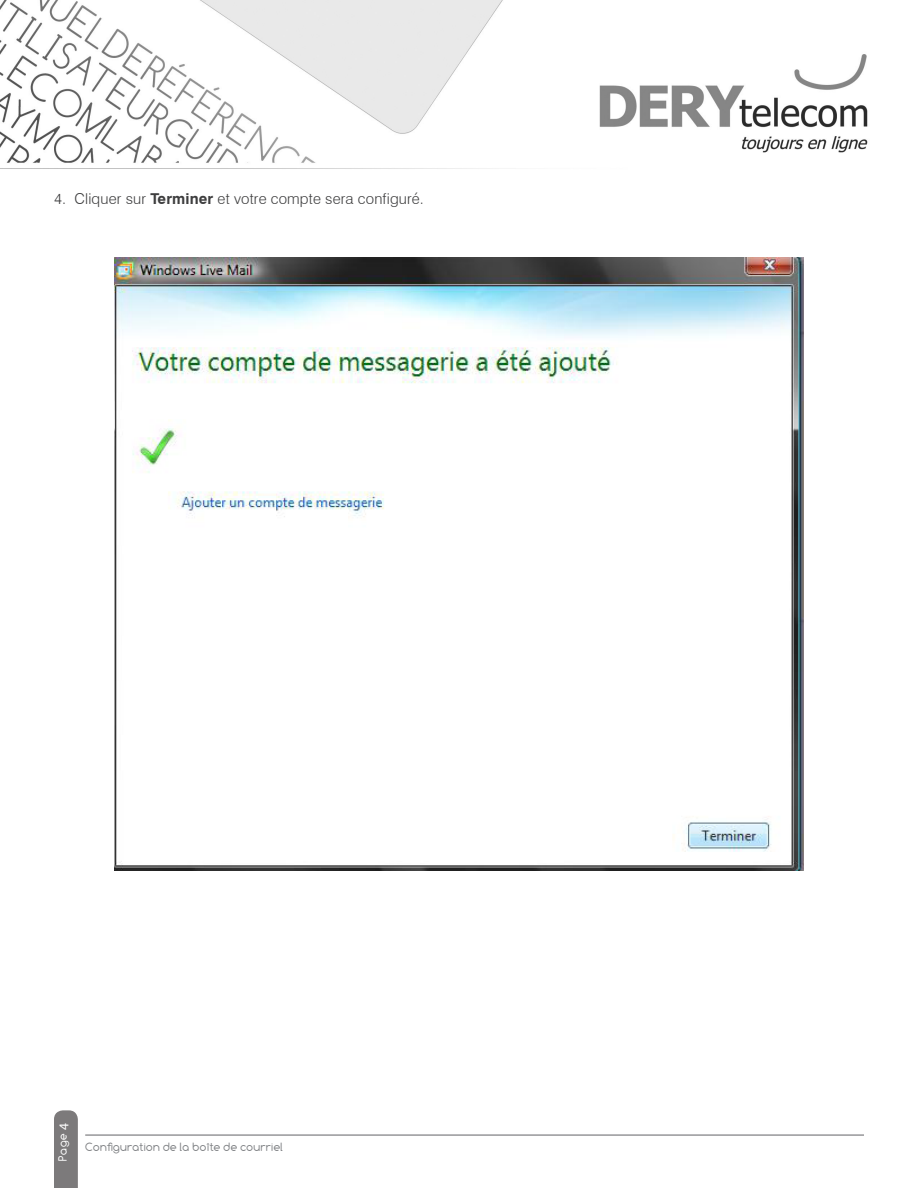
<style>
.page{position:relative;width:918px;height:1188px;background:#fff}
.page>*{position:absolute;margin:0;border:0;box-sizing:border-box;transform-origin:0 0}
.Style_de_paragraphe{font:300 15px "Swiss 721 BT";letter-spacing:.01em;color:#3e3e3f}
.t1{font:13.5px "Myriad Pro";color:#fff}
.t2{font:12px "Comfortaa";color:#808285}
.t3{font:12px "Comfortaa";color:#fff}
.s1{font-weight:700}
</style>
<div class="page">
<img style="left:0;top:0;width:868px;height:169px">
<div style="left:54px;top:1110px;width:24px;height:78px;background:#7c7a7b"></div>
<hr style="left:85px;top:1135px;width:779px;height:1px;background:#636366">
<img style="left:114px;top:257px;width:690px;height:613px">
<p class="Style_de_paragraphe" style="left:54px;top:190px;width:371px">4. Cliquer sur <span class="s1">Terminer</span> et votre compte sera configuré.</p>
<p class="t1" style="left:56px;top:1130px;width:8px;rotate:-90deg">4</p>
<p class="t3" style="left:56px;top:1161px;width:30px;rotate:-90deg">Page</p>
<p class="t2" style="left:85px;top:1140px;width:200px">Configuration de la boîte de courriel</p>
</div>
